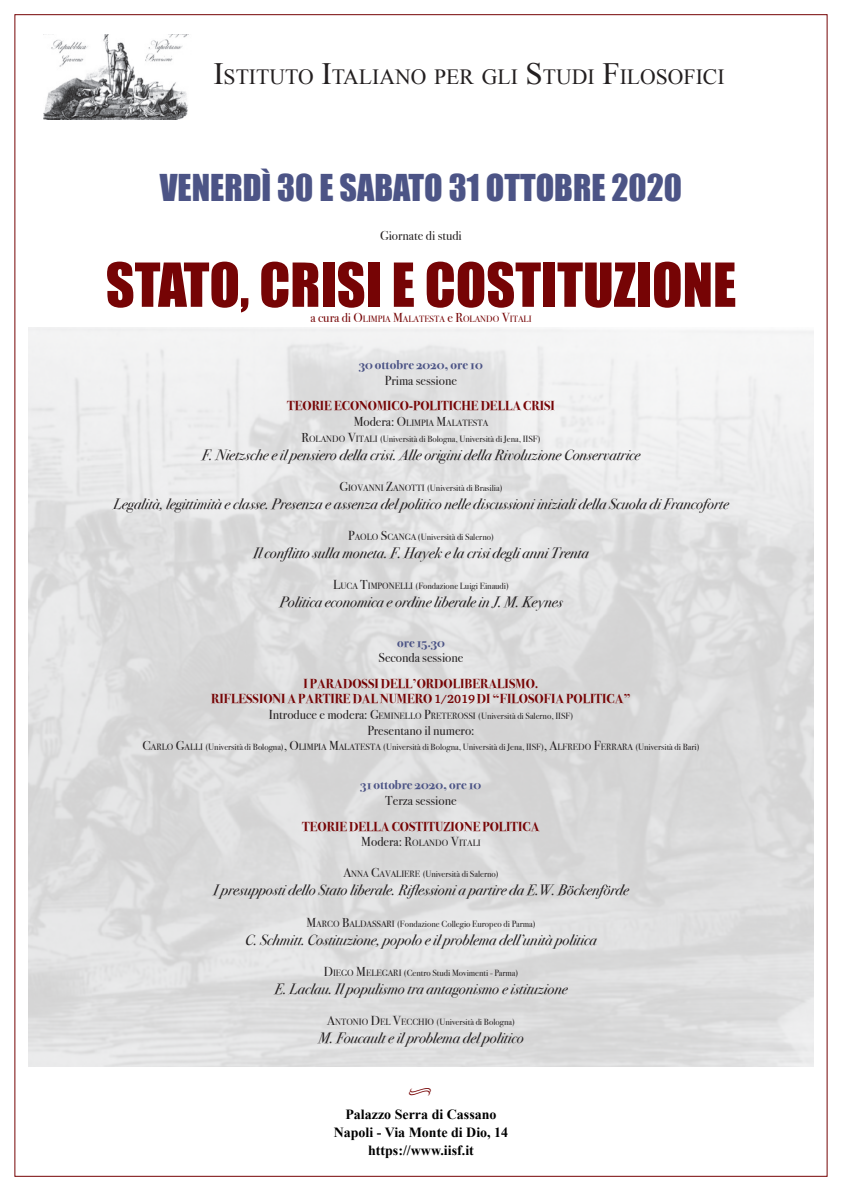
<style>
.page{position:relative;width:842px;height:1191px;background:#fff}
.page>*{position:absolute;margin:0;border:0;box-sizing:border-box;transform-origin:0 0}
.t1{font:56px "Impact";color:#760405}
.t2{font:34px "Impact";color:#4c5486}
.t3{font:21.7px "Times New Roman";color:#231f20}
.t4{font:italic 15px "Bodoni Svty Two OSITCTT";color:#231f20}
.t5{font:14.9px "Minion Pro";color:#760405}
.t6{font:700 14px "Times New Roman";color:#000}
.t7{font:700 13px/25.6px "Bodoni Svty Two OSITCTT";color:#760405;text-align:center}
.t8{font:13px/15.6px "Bodoni Svty Two OSITCTT";color:#231f20;text-align:center}
.t9{font:700 13px "Bodoni Svty Two OSITCTT";color:#4c5486}
.t10{font:9.1px "Bodoni Svty Two OSITCTT";color:#231f20}
.t11{font:9.1px "Bodoni Svty Two OSITCTT";color:#760405}
.t12{font:9px "Bodoni Svty Two OSITCTT";color:#231f20}
.s1{font-size:31px}
.s2{font-size:13px}
.s3{font-weight:400;color:#231f20}
.s4{font-size:9.1px}
.s5{font-weight:700;color:#4c5486}
.s6{font-family:"Charter";font-size:12px}
</style>
<div class="page">
<img style="left:44px;top:34px;width:145px;height:86px">
<p class="t3" style="left:213px;top:62px;width:512px"><span class="s1">I</span>STITUTO <span class="s1">I</span>TALIANO PER GLI <span class="s1">S</span> TUDI <span class="s1">F</span>ILOSOFICI</p>
<p class="t2" style="left:160px;top:161px;width:524px">VENERDÌ 30 E SABATO 31 OTTOBRE 2020</p>
<p class="t8" style="left:380px;top:227px;width:83px">Giornate di studi</p>
<p class="t1" style="left:106px;top:241px;width:632px">STATO, CRISI E COSTITUZIONE</p>
<p class="t11" style="left:310px;top:314px;width:223px"><span class="s2">a cura di</span> <span class="s2">O</span>LIMPIA <span class="s2">M</span>ALATESTA <span class="s2">e</span> <span class="s2">R</span>OLANDO <span class="s2">V</span>ITALI</p>
<p class="t9" style="left:359px;top:357px;width:125px">30 ottobre 2020, ore 10</p>
<p class="t7" style="left:287px;top:368px;width:269px"><span class="s3">Prima sessione<br></span>TEORIE ECONOMICO-POLITICHE DELLA CRISI</p>
<p class="t10" style="left:354px;top:417px;width:136px"><span class="s2">Modera:</span> <span class="s2">O</span>LIMPIA <span class="s2">M</span>ALATESTA</p>
<p class="t12" style="left:301px;top:433px;width:241px"><span class="s2">R</span><span class="s4">OLANDO</span> <span class="s2">V</span><span class="s4">ITALI</span> (Università di Bologna, Università di Jena, IISF)</p>
<p class="t4" style="left:202px;top:445px;width:440px">F. Nietzsche e il pensiero della crisi. Alle origini della Rivoluzione Conservatrice</p>
<p class="t12" style="left:339px;top:482px;width:165px"><span class="s2">G</span><span class="s4">IOVANNI</span> <span class="s2">Z</span><span class="s4">ANOTTI</span> (Università di Brasilia)</p>
<p class="t4" style="left:113px;top:494px;width:617px">Legalità, legittimità e classe. Presenza e assenza del politico nelle discussioni iniziali della Scuola di Francoforte</p>
<p class="t12" style="left:348px;top:531px;width:147px"><span class="s2">P</span><span class="s4">AOLO</span> <span class="s2">S</span><span class="s4">CANGA</span> (Università di Salerno)</p>
<p class="t4" style="left:253px;top:544px;width:337px">Il conflitto sulla moneta. F. Hayek e la crisi degli anni Trenta</p>
<p class="t12" style="left:333px;top:581px;width:177px"><span class="s2">L</span><span class="s4">UCA</span> <span class="s2">T</span><span class="s4">IMPONELLI</span> (Fondazione Luigi Einaudi)</p>
<p class="t4" style="left:279px;top:593px;width:285px">Politica economica e ordine liberale in J. M. Keynes</p>
<p class="t8" style="left:378px;top:634px;width:86px"><span class="s5">ore 15.30<br></span>Seconda sessione</p>
<p class="t7" style="left:211px;top:675px;width:421px;line-height:15.6px">I PARADOSSI DELL’ORDOLIBERALISMO.<br>RIFLESSIONI A PARTIRE DAL NUMERO <span class="s6">1/2019</span> DI “FILOSOFIA POLITICA”</p>
<p class="t12" style="left:269px;top:710px;width:306px"><span class="s2">Introduce e modera:</span> <span class="s2">G</span><span class="s4">EMINELLO</span> <span class="s2">P</span><span class="s4">RETERO SSI</span> (Università di Salerno, IISF)</p>
<p class="t8" style="left:367px;top:722px;width:109px">Presentano il numero:</p>
<p class="t12" style="left:142px;top:741px;width:558px"><span class="s2">C</span><span class="s4">ARLO</span> <span class="s2">G</span><span class="s4">ALLI</span> (Università di Bologna)<span class="s2">,</span> <span class="s2">O</span><span class="s4">LIMPIA</span> <span class="s2">M</span><span class="s4">ALATESTA</span> (Università di Bologna, Università di Jena, IISF)<span class="s2">,</span> <span class="s2">A</span><span class="s4">LFREDO</span> <span class="s2">F</span><span class="s4">ERRARA</span> (Università di Bari)</p>
<p class="t9" style="left:361px;top:777px;width:122px">31 ottobre 2020, ore 10</p>
<p class="t8" style="left:385px;top:793px;width:73px">Terza sessione</p>
<p class="t7" style="left:302px;top:813px;width:239px">TEORIE DELLA COSTITUZIONE POLITICA</p>
<p class="t10" style="left:361px;top:837px;width:121px"><span class="s2">Modera:</span> <span class="s2">R</span>OLANDO <span class="s2">V</span>ITALI</p>
<p class="t12" style="left:343px;top:869px;width:157px"><span class="s2">A</span><span class="s4">NNA</span> <span class="s2">C</span><span class="s4">AVALIERE</span> (Università di Salerno)</p>
<p class="t4" style="left:213px;top:881px;width:417px">I presupposti dello Stato liberale. Riflessioni a partire da E.W. Böckenförde</p>
<p class="t12" style="left:306px;top:918px;width:231px"><span class="s2">M</span><span class="s4">ARCO</span> <span class="s2">B</span><span class="s4">ALDASSARI</span> (Fondazione Collegio Europeo di Parma)</p>
<p class="t4" style="left:245px;top:930px;width:353px">C. Schmitt. Costituzione, popolo e il problema dell’unità politica</p>
<p class="t12" style="left:324px;top:967px;width:196px"><span class="s2">D</span><span class="s4">IEGO</span> <span class="s2">M</span><span class="s4">ELEGARI</span> (Centro Studi Movimenti - Parma)</p>
<p class="t4" style="left:274px;top:979px;width:295px">E. Laclau. Il populismo tra antagonismo e istituzione</p>
<p class="t12" style="left:327px;top:1016px;width:189px"><span class="s2">A</span><span class="s4">NTONIO</span> <span class="s2">D</span><span class="s4">EL</span> <span class="s2">V</span><span class="s4">ECCHIO</span> (Università di Bologna)</p>
<p class="t4" style="left:318px;top:1028px;width:207px">M. Foucault e il problema del politico</p>
<p class="t5" style="left:408px;top:1080px;width:25px">•</p>
<p class="t6" style="left:345px;top:1104px;width:153px">Palazzo Serra di Cassano</p>
<p class="t6" style="left:334px;top:1122px;width:176px">Napoli - Via Monte di Dio, 14</p>
<p class="t6" style="left:368px;top:1140px;width:107px">https://www.iisf.it</p>
</div>
